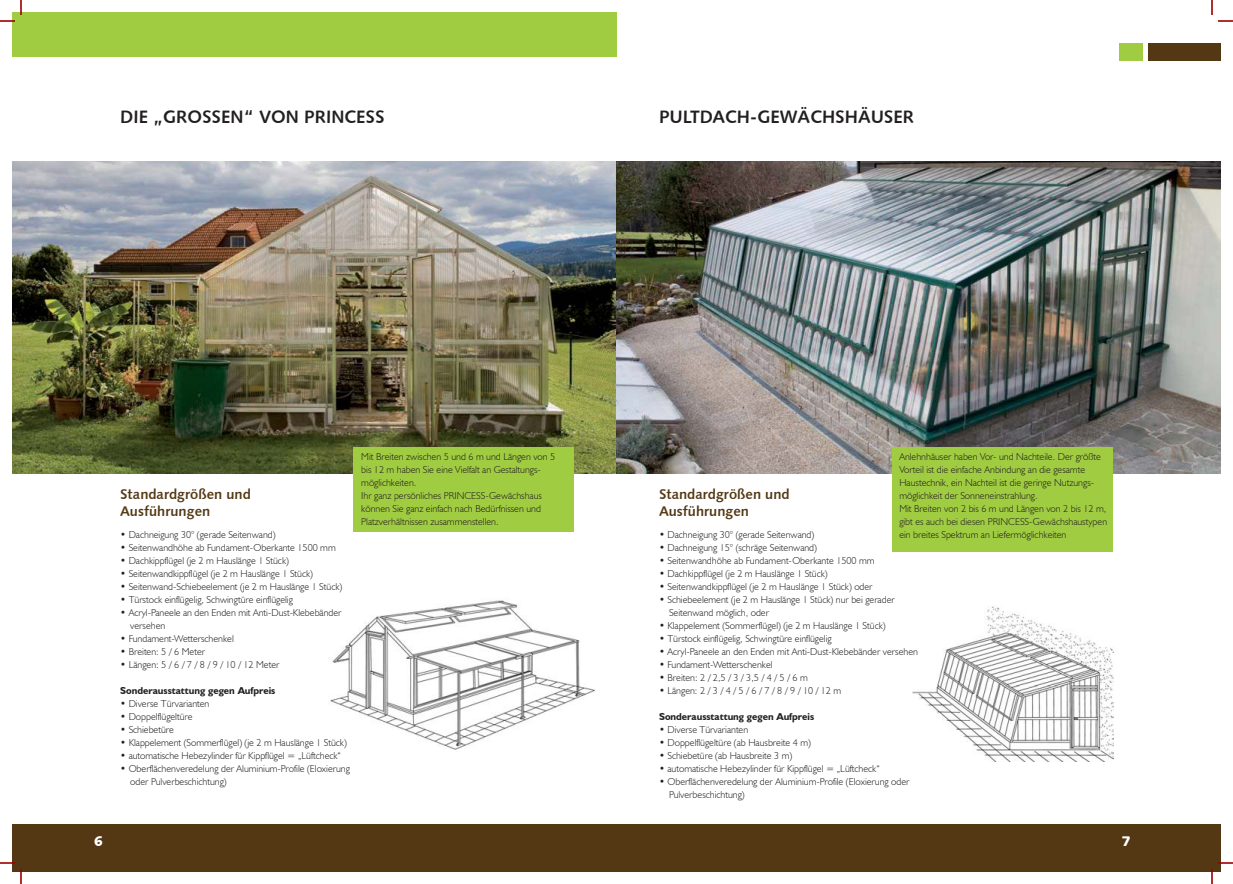
<style>
.page{position:relative;width:1233px;height:884px;background:#fff}
.page>*{position:absolute;margin:0;border:0;box-sizing:border-box;transform-origin:0 0}
.t1{font:18px "Humanist 531 BT Bold A";color:#221f1f}
.t2{font:14px/16.8px "Humanist 531 BT Bold A";color:#533813}
.t3{font:300 10px/13px "Humanist 521 BT";color:#221f1f}
.t4{font:700 10px "Humanist 521 BT";color:#221f1f}
</style>
<div class="page">
<div style="left:12px;top:824px;width:604px;height:47px;background:#533813"></div>
<div style="left:12px;top:12px;width:604px;height:45px;background:#a0cc42"></div>
<div style="left:616px;top:824px;width:604px;height:47px;background:#533813"></div>
<div style="left:1148px;top:44px;width:72px;height:17px;background:#533813"></div>
<div style="left:1119px;top:44px;width:24px;height:17px;background:#a0cc42"></div>
<img style="left:330px;top:600px;width:265px;height:150px">
<img style="left:912px;top:606px;width:201px;height:156px">
<img style="left:12px;top:161px;width:1208px;height:312px">
<div style="left:353px;top:447px;width:221px;height:85px;background:#a0cc42"></div>
<div style="left:892px;top:447px;width:220px;height:104px;background:#a0cc42"></div>
<svg style="left:1218px;top:20px;width:15px;height:2px"></svg>
<svg style="left:1218px;top:862px;width:15px;height:2px"></svg>
<svg style="left:0;top:0;width:22px;height:22px"></svg>
<svg style="left:0;top:862px;width:22px;height:22px"></svg>
<svg style="left:1211px;top:0;width:1px;height:15px"></svg>
<svg style="left:1211px;top:869px;width:1px;height:15px"></svg>
<h1 class="t1" style="left:120px;top:109px;width:266px">DIE „GROSSEN“ VON PRINCESS</h1>
<h1 class="t1" style="left:659px;top:109px;width:256px">PULTDACH-GEWÄCHSHÄUSER</h1>
<h2 class="t2" style="left:120px;top:487px;width:132px">Standardgrößen und<br>Ausführungen</h2>
<p class="t3" style="left:120px;top:529px;width:157px">• Dachneigung 30° (gerade Seitenwand)</p>
<p class="t3" style="left:120px;top:542px;width:217px">• Seitenwandhöhe ab Fundament-Oberkante 1500 mm</p>
<p class="t3" style="left:120px;top:555px;width:170px">• Dachkippflügel (je 2 m Hauslänge 1 Stück)</p>
<p class="t3" style="left:120px;top:568px;width:194px">• Seitenwandkippflügel (je 2 m Hauslänge 1 Stück)</p>
<p class="t3" style="left:120px;top:581px;width:223px">• Seitenwand-Schiebeelement (je 2 m Hauslänge 1 Stück)</p>
<p class="t3" style="left:120px;top:594px;width:174px">• Türstock einflügelig, Schwingtüre einflügelig</p>
<p class="t3" style="left:130px;top:607px;width:213px;text-indent:-10px">• Acryl-Paneele an den Enden mit Anti-Dust-Klebebänder versehen</p>
<p class="t3" style="left:120px;top:633px;width:115px">• Fundament-Wetterschenkel</p>
<p class="t3" style="left:120px;top:646px;width:86px">• Breiten: 5 / 6 Meter</p>
<p class="t3" style="left:120px;top:659px;width:161px">• Längen: 5 / 6 / 7 / 8 / 9 / 10 / 12 Meter</p>
<p class="t4" style="left:120px;top:687px;width:157px">Sonderausstattung gegen Aufpreis</p>
<p class="t3" style="left:120px;top:698px;width:91px">• Diverse Türvarianten</p>
<p class="t3" style="left:120px;top:711px;width:74px">• Doppelflügeltüre</p>
<p class="t3" style="left:120px;top:724px;width:55px">• Schiebetüre</p>
<p class="t3" style="left:120px;top:737px;width:228px">• Klappelement (Sommerflügel) (je 2 m Hauslänge 1 Stück)</p>
<p class="t3" style="left:120px;top:750px;width:222px">• automatische Hebezylinder für Kippflügel = „Lüftcheck“</p>
<p class="t3" style="left:130px;top:763px;width:221px;text-indent:-10px">• Oberflächenveredelung der Aluminium-Profile (Eloxierung oder Pulverbeschichtung)</p>
<p class="t3" style="left:361px;top:451px;width:196px">Mit Breiten zwischen 5 und 6 m und Längen von 5 bis 12 m haben Sie eine Vielfalt an Gestaltungs&shy;möglichkeiten.<br>Ihr ganz persönliches PRINCESS-Gewächshaus können Sie ganz einfach nach Bedürfnissen und Platzverhältnissen zusammenstellen.</p>
<p class="t3" style="left:899px;top:451px;width:209px">Anlehnhäuser haben Vor- und Nachteile. Der größte Vorteil ist die einfache Anbindung an die gesamte Haustechnik, ein Nachteil ist die geringe Nutzungs&shy;möglichkeit der Sonneneinstrahlung.<br>Mit Breiten von 2 bis 6 m und Längen von 2 bis 12 m, gibt es auch bei diesen PRINCESS-Gewächshaustypen ein breites Spektrum an Liefermöglichkeiten</p>
<h2 class="t2" style="left:659px;top:487px;width:132px">Standardgrößen und<br>Ausführungen</h2>
<p class="t3" style="left:659px;top:529px;width:157px">• Dachneigung 30° (gerade Seitenwand)</p>
<p class="t3" style="left:659px;top:542px;width:159px">• Dachneigung 15° (schräge Seitenwand)</p>
<p class="t3" style="left:659px;top:555px;width:217px">• Seitenwandhöhe ab Fundament-Oberkante 1500 mm</p>
<p class="t3" style="left:659px;top:568px;width:170px">• Dachkippflügel (je 2 m Hauslänge 1 Stück)</p>
<p class="t3" style="left:659px;top:581px;width:215px">• Seitenwandkippflügel (je 2 m Hauslänge 1 Stück) oder</p>
<p class="t3" style="left:669px;top:594px;width:227px;text-indent:-10px">• Schiebeelement (je 2 m Hauslänge 1 Stück) nur bei gerader<br>Seitenwand möglich, oder</p>
<p class="t3" style="left:659px;top:620px;width:228px">• Klappelement (Sommerflügel) (je 2 m Hauslänge 1 Stück)</p>
<p class="t3" style="left:659px;top:633px;width:174px">• Türstock einflügelig, Schwingtüre einflügelig</p>
<p class="t3" style="left:659px;top:646px;width:260px">• Acryl-Paneele an den Enden mit Anti-Dust-Klebebänder versehen</p>
<p class="t3" style="left:659px;top:659px;width:115px">• Fundament-Wetterschenkel</p>
<p class="t3" style="left:659px;top:672px;width:150px">• Breiten: 2 / 2,5 / 3 / 3,5 / 4 / 5 / 6 m</p>
<p class="t3" style="left:659px;top:685px;width:184px">• Längen: 2 / 3 / 4 / 5 / 6 / 7 / 8 / 9 / 10 / 12 m</p>
<p class="t4" style="left:659px;top:713px;width:157px">Sonderausstattung gegen Aufpreis</p>
<p class="t3" style="left:659px;top:724px;width:91px">• Diverse Türvarianten</p>
<p class="t3" style="left:659px;top:737px;width:153px">• Doppelflügeltüre (ab Hausbreite 4 m)</p>
<p class="t3" style="left:659px;top:750px;width:135px">• Schiebetüre (ab Hausbreite 3 m)</p>
<p class="t3" style="left:659px;top:763px;width:222px">• automatische Hebezylinder für Kippflügel = „Lüftcheck“</p>
<p class="t3" style="left:669px;top:776px;width:242px;text-indent:-10px">• Oberflächenveredelung der Aluminium-Profile (Eloxierung oder<br>Pulverbeschichtung)</p>
</div>
